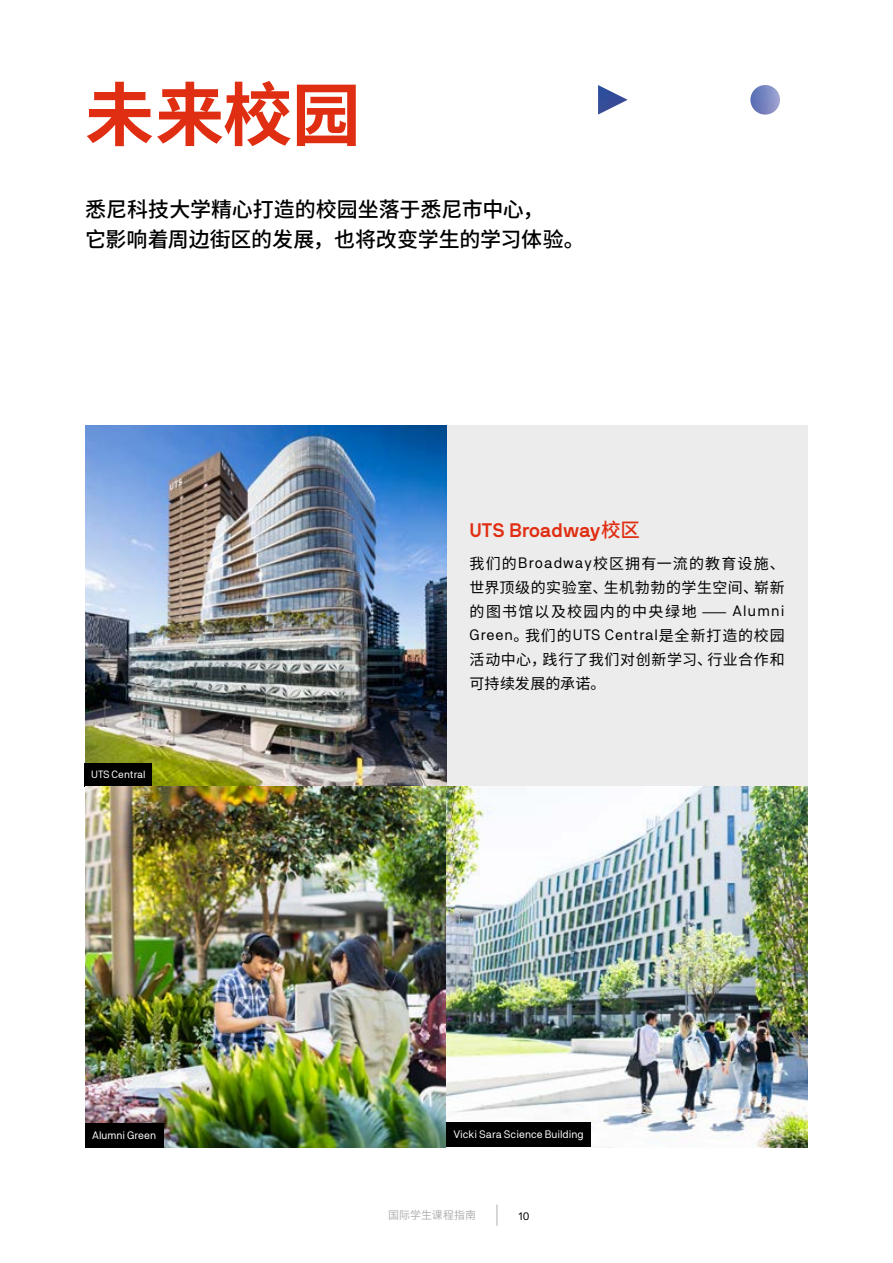
<style>
.page{position:relative;width:893px;height:1263px;background:#fff}
.page>*{position:absolute;margin:0;border:0;box-sizing:border-box;transform-origin:0 0}
.t1{font:700 69px "Source Han Sans CN";color:#e02e12}
.t2{font:500 21px/30px "Source Han Sans CN";letter-spacing:-.005em;color:#000}
.t3{font:700 19.5px "NB International Pro";letter-spacing:-.01em;color:#e02e12}
.t4{font:15px/24px "Source Han Sans CN";letter-spacing:.045em;color:#000;text-align:justify}
.t5{font:15px/24px "Source Han Sans CN";letter-spacing:.025em;color:#000}
.t6{font:15px "NB Akademie";letter-spacing:.05em;color:#000}
.t7{font:10.8px "NB Akademie";color:#fff}
.t8{font:10.8px "Source Han Sans CN";letter-spacing:.015em;color:#afb0b0}
.t9{font:10.8px "NB Akademie";color:#000}
.t10{font:10.5px "NB Akademie";color:#fff}
.s1{font-family:"Source Han Sans CN";font-weight:500}
.s2{font-family:"NB Akademie"}
.s3{font-family:"Source Han Sans CN"}
</style>
<div class="page">
<div style="left:446px;top:425px;width:362px;height:361px;background:#ececec"></div>
<img style="left:85px;top:425px;width:361px;height:723px">
<div style="left:85px;top:763px;width:67px;height:23px;background:#000"></div>
<img style="left:446px;top:787px;width:362px;height:360px">
<div style="left:446px;top:1123px;width:145px;height:24px;background:#000"></div>
<div style="left:85px;top:1123px;width:78px;height:25px;background:#000"></div>
<svg style="left:598px;top:85px;width:182px;height:30px"></svg>
<svg style="left:497px;top:1204px;width:1px;height:22px"></svg>
<h1 class="t1" style="left:85px;top:76px;width:277px">未来校园</h1>
<h2 class="t2" style="left:85px;top:195px;width:501px">悉尼科技大学精心打造的校园坐落于悉尼市中心，<br>它影响着周边街区的发展，也将改变学生的学习体验。</h2>
<p class="t10" style="left:91px;top:768px;width:56px">UTS Central</p>
<p class="t7" style="left:92px;top:1129px;width:66px">Alumni Green</p>
<h3 class="t3" style="left:470px;top:518px;width:172px">UTS Broadway<span class="s1">校区</span></h3>
<p class="t4" style="left:470px;top:551px;width:317px">我们的<span class="s2">Broadway</span>校区拥有一流的教育设施、世界顶级的实验室、生机勃勃的学生空间、崭新的图书馆以及校园内的中央绿地 —— <span class="s2">Alumni</span></p>
<p class="t6" style="left:470px;top:626px;width:317px">Green<span class="s3">。我们的</span>UTS Central<span class="s3">是全新打造的校园</span></p>
<p class="t5" style="left:470px;top:647px;width:317px">活动中心，践行了我们对创新学习、行业合作和可持续发展的承诺。</p>
<p class="t7" style="left:454px;top:1128px;width:132px">Vicki Sara Science Building</p>
<p class="t8" style="left:388px;top:1209px;width:90px">国际学生课程指南</p>
<p class="t9" style="left:518px;top:1209px;width:13px">10</p>
</div>
